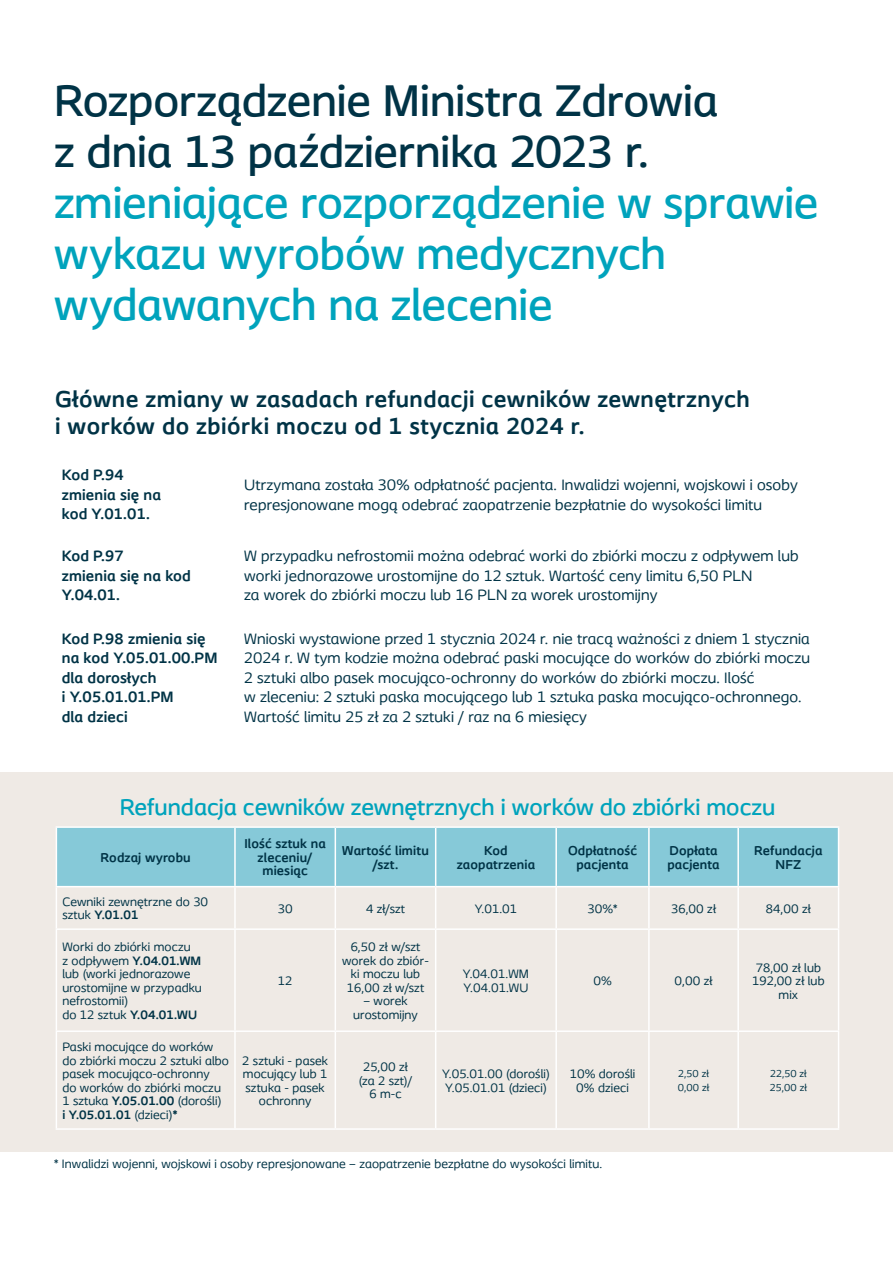
<style>
.page{position:relative;width:893px;height:1263px;background:#fff}
.page>*{position:absolute;margin:0;border:0;box-sizing:border-box;transform-origin:0 0}
.t1{font:500 46.5px/51px "Coloplast";letter-spacing:-.005em;color:#00a3bc}
.t2{font:500 46.5px/51px "Coloplast";letter-spacing:-.005em;color:#003346}
.t3{font:700 24px/27px "Coloplast";letter-spacing:.02em;color:#003346}
.t4{font:500 24px "Coloplast";color:#00a3bc}
.t5{font:15.75px/19.5px "Coloplast";letter-spacing:.01em;color:#003346}
.t6{font:700 15.75px/19.5px "Coloplast";letter-spacing:.01em;color:#003346}
.t7{font:700 13.5px/13.5px "Coloplast";letter-spacing:.01em;color:#003346;text-align:center}
.t8{font:12.75px/13.5px "Coloplast";letter-spacing:.01em;color:#003346;text-align:center}
.t9{font:10.5px/13.5px "Coloplast";letter-spacing:.01em;color:#003346}
.s1{font-weight:700}
</style>
<div class="page">
<div style="left:0;top:772px;width:893px;height:379px;background:#efeae5"></div>
<div style="left:57px;top:828px;width:781px;height:58px;background:#86c9d8"></div>
<hr style="left:56px;top:826px;width:179px;height:2px;background:#fff">
<hr style="left:56px;top:828px;width:1px;height:58px;background:#fff">
<hr style="left:235px;top:826px;width:100px;height:2px;background:#fff">
<hr style="left:234px;top:828px;width:2px;height:58px;background:#fff">
<hr style="left:335px;top:826px;width:101px;height:2px;background:#fff">
<hr style="left:335px;top:828px;width:1px;height:58px;background:#fff">
<hr style="left:436px;top:826px;width:120px;height:2px;background:#fff">
<hr style="left:435px;top:828px;width:1px;height:58px;background:#fff">
<hr style="left:556px;top:826px;width:93px;height:2px;background:#fff">
<hr style="left:555px;top:828px;width:2px;height:58px;background:#fff">
<hr style="left:649px;top:826px;width:89px;height:2px;background:#fff">
<hr style="left:648px;top:828px;width:2px;height:58px;background:#fff">
<hr style="left:738px;top:826px;width:101px;height:2px;background:#fff">
<hr style="left:737px;top:828px;width:2px;height:58px;background:#fff">
<hr style="left:838px;top:828px;width:1px;height:58px;background:#fff">
<hr style="left:56px;top:886px;width:179px;height:1px;background:#fff">
<hr style="left:56px;top:887px;width:1px;height:41px;background:#fff">
<hr style="left:235px;top:886px;width:100px;height:1px;background:#fff">
<hr style="left:234px;top:887px;width:2px;height:41px;background:#fff">
<hr style="left:335px;top:886px;width:101px;height:1px;background:#fff">
<hr style="left:335px;top:887px;width:1px;height:41px;background:#fff">
<hr style="left:436px;top:886px;width:120px;height:1px;background:#fff">
<hr style="left:435px;top:887px;width:1px;height:41px;background:#fff">
<hr style="left:556px;top:886px;width:93px;height:1px;background:#fff">
<hr style="left:555px;top:887px;width:2px;height:41px;background:#fff">
<hr style="left:649px;top:886px;width:89px;height:1px;background:#fff">
<hr style="left:648px;top:887px;width:2px;height:41px;background:#fff">
<hr style="left:738px;top:886px;width:101px;height:1px;background:#fff">
<hr style="left:737px;top:887px;width:2px;height:41px;background:#fff">
<hr style="left:838px;top:887px;width:1px;height:41px;background:#fff">
<hr style="left:56px;top:928px;width:179px;height:2px;background:#fff">
<hr style="left:56px;top:930px;width:1px;height:100px;background:#fff">
<hr style="left:235px;top:928px;width:100px;height:2px;background:#fff">
<hr style="left:234px;top:930px;width:2px;height:100px;background:#fff">
<hr style="left:335px;top:928px;width:101px;height:2px;background:#fff">
<hr style="left:335px;top:930px;width:1px;height:100px;background:#fff">
<hr style="left:436px;top:928px;width:120px;height:2px;background:#fff">
<hr style="left:435px;top:930px;width:1px;height:100px;background:#fff">
<hr style="left:556px;top:928px;width:93px;height:2px;background:#fff">
<hr style="left:555px;top:930px;width:2px;height:100px;background:#fff">
<hr style="left:649px;top:928px;width:89px;height:2px;background:#fff">
<hr style="left:648px;top:930px;width:2px;height:100px;background:#fff">
<hr style="left:738px;top:928px;width:101px;height:2px;background:#fff">
<hr style="left:737px;top:930px;width:2px;height:100px;background:#fff">
<hr style="left:838px;top:930px;width:1px;height:100px;background:#fff">
<hr style="left:56px;top:1030px;width:179px;height:2px;background:#fff">
<hr style="left:56px;top:1032px;width:1px;height:96px;background:#fff">
<hr style="left:235px;top:1030px;width:100px;height:2px;background:#fff">
<hr style="left:234px;top:1032px;width:2px;height:96px;background:#fff">
<hr style="left:335px;top:1030px;width:101px;height:2px;background:#fff">
<hr style="left:335px;top:1032px;width:1px;height:96px;background:#fff">
<hr style="left:436px;top:1030px;width:120px;height:2px;background:#fff">
<hr style="left:435px;top:1032px;width:1px;height:96px;background:#fff">
<hr style="left:556px;top:1030px;width:93px;height:2px;background:#fff">
<hr style="left:555px;top:1032px;width:2px;height:96px;background:#fff">
<hr style="left:649px;top:1030px;width:89px;height:2px;background:#fff">
<hr style="left:648px;top:1032px;width:2px;height:96px;background:#fff">
<hr style="left:738px;top:1030px;width:101px;height:2px;background:#fff">
<hr style="left:737px;top:1032px;width:2px;height:96px;background:#fff">
<hr style="left:838px;top:1032px;width:1px;height:96px;background:#fff">
<hr style="left:56px;top:1128px;width:179px;height:2px;background:#fff">
<hr style="left:235px;top:1128px;width:100px;height:2px;background:#fff">
<hr style="left:335px;top:1128px;width:101px;height:2px;background:#fff">
<hr style="left:436px;top:1128px;width:120px;height:2px;background:#fff">
<hr style="left:556px;top:1128px;width:93px;height:2px;background:#fff">
<hr style="left:649px;top:1128px;width:89px;height:2px;background:#fff">
<hr style="left:738px;top:1128px;width:101px;height:2px;background:#fff">
<h1 class="t2" style="left:54px;top:74px;width:665px">Rozporządzenie Ministra Zdrowia z dnia 13 października 2023 r.</h1>
<h1 class="t1" style="left:54px;top:176px;width:766px">zmieniające rozporządzenie w sprawie wykazu wyrobów medycznych wydawanych na zlecenie</h1>
<h2 class="t3" style="left:55px;top:385px;width:696px">Główne zmiany w zasadach refundacji cewników zewnętrznych i worków do zbiórki moczu od 1 stycznia 2024 r.</h2>
<p class="t6" style="left:62px;top:465px;width:101px">Kod P.94 zmienia się na kod Y.01.01.</p>
<p class="t5" style="left:244px;top:475px;width:555px">Utrzymana została 30% odpłatność pacjenta. Inwalidzi wojenni, wojskowi i osoby represjonowane mogą odebrać zaopatrzenie bezpłatnie do wysokości limitu</p>
<p class="t6" style="left:62px;top:546px;width:131px">Kod P.97<br>zmienia się na kod<br>Y.04.01.</p>
<p class="t5" style="left:244px;top:546px;width:556px">W przypadku nefrostomii można odebrać worki do zbiórki moczu z odpływem lub worki jednorazowe urostomijne do 12 sztuk. Wartość ceny limitu 6,50 PLN<br>za worek do zbiórki moczu lub 16 PLN za worek urostomijny</p>
<p class="t6" style="left:62px;top:629px;width:157px">Kod P.98 zmienia się na kod Y.05.01.00.PM dla dorosłych<br>i Y.05.01.01.PM<br>dla dzieci</p>
<p class="t5" style="left:244px;top:629px;width:567px">Wnioski wystawione przed 1 stycznia 2024 r. nie tracą ważności z dniem 1 stycznia 2024 r. W tym kodzie można odebrać paski mocujące do worków do zbiórki moczu 2 sztuki albo pasek mocująco-ochronny do worków do zbiórki moczu. Ilość<br>w zleceniu: 2 sztuki paska mocującego lub 1 sztuka paska mocująco-ochronnego.<br>Wartość limitu 25 zł za 2 sztuki / raz na 6 miesięcy</p>
<h2 class="t4" style="left:120px;top:792px;width:657px">Refundacja cewników zewnętrznych i worków do zbiórki moczu</h2>
<p class="t7" style="left:101px;top:850px;width:92px">Rodzaj wyrobu</p>
<p class="t7" style="left:244px;top:837px;width:83px">Ilość sztuk na zleceniu/ miesiąc</p>
<p class="t7" style="left:342px;top:844px;width:88px">Wartość limitu /szt.</p>
<p class="t7" style="left:457px;top:844px;width:80px">Kod zaopatrzenia</p>
<p class="t7" style="left:568px;top:844px;width:70px">Odpłatność pacjenta</p>
<p class="t7" style="left:667px;top:844px;width:54px;text-align:left">Dopłata pacjenta</p>
<p class="t7" style="left:754px;top:844px;width:70px">Refundacja<br>NFZ</p>
<p class="t8" style="left:62px;top:895px;width:147px;text-align:left">Cewniki zewnętrzne do 30 sztuk <span class="s1">Y.01.01</span></p>
<p class="t8" style="left:278px;top:901px;width:16px">30</p>
<p class="t8" style="left:366px;top:901px;width:40px">4 zł/szt</p>
<p class="t8" style="left:475px;top:901px;width:44px">Y.01.01</p>
<p class="t8" style="left:587px;top:901px;width:32px">30%*</p>
<p class="t8" style="left:671px;top:901px;width:46px">36,00 zł</p>
<p class="t8" style="left:766px;top:901px;width:46px">84,00 zł</p>
<p class="t8" style="left:62px;top:940px;width:141px;text-align:left">Worki do zbiórki moczu<br>z odpływem <span class="s1">Y.04.01.WM </span>lub (worki jednorazowe urostomijne w przypadku nefrostomii)<br>do 12 sztuk <span class="s1">Y.04.01.WU</span></p>
<p class="t8" style="left:342px;top:940px;width:88px">6,50 zł w/szt worek do zbiór&shy;ki moczu lub<br>16,00 zł w/szt</p>
<p class="t8" style="left:353px;top:994px;width:66px">– worek urostomijny</p>
<p class="t8" style="left:752px;top:960px;width:74px">78,00 zł lub<br>192,00 zł lub mix</p>
<p class="t8" style="left:463px;top:967px;width:67px;text-align:left">Y.04.01.WM<br>Y.04.01.WU</p>
<p class="t8" style="left:593px;top:974px;width:20px">0%</p>
<p class="t8" style="left:675px;top:974px;width:39px">0,00 zł</p>
<p class="t8" style="left:278px;top:974px;width:16px">12</p>
<p class="t8" style="left:62px;top:1040px;width:168px;text-align:left">Paski mocujące do worków do zbiórki moczu 2 sztuki albo pasek mocująco-ochronny<br>do worków do zbiórki moczu<br>1 sztuka <span class="s1">Y.05.01.00</span> (dorośli)<br><span class="s1">i Y.05.01.01</span> (dzieci)<span class="s1">*</span></p>
<p class="t8" style="left:242px;top:1053px;width:87px">2 sztuki - pasek mocujący lub 1 sztuka - pasek ochronny</p>
<p class="t8" style="left:359px;top:1060px;width:55px">25,00 zł (za 2 szt)/<br>6 m-c</p>
<p class="t8" style="left:442px;top:1067px;width:109px;text-align:left">Y.05.01.00 (dorośli)<br>Y.05.01.01 (dzieci)</p>
<p class="t8" style="left:570px;top:1067px;width:67px">10% dorośli<br>0% dzieci</p>
<p class="t9" style="left:678px;top:1067px;width:33px">2,50 zł<br>0,00 zł</p>
<p class="t9" style="left:770px;top:1067px;width:38px">22,50 zł<br>25,00 zł</p>
<p class="t8" style="left:54px;top:1157px;width:550px">* Inwalidzi wojenni, wojskowi i osoby represjonowane – zaopatrzenie bezpłatne do wysokości limitu.</p>
</div>
